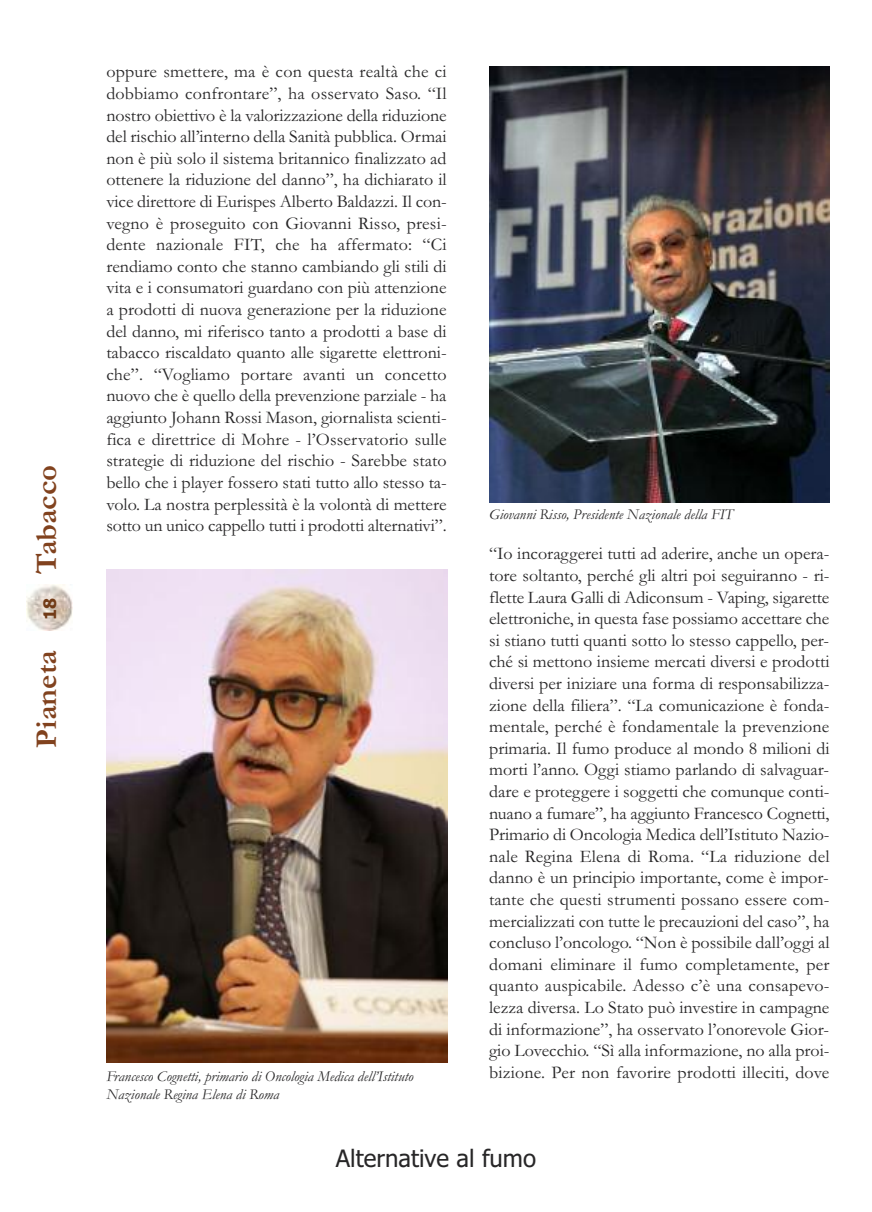
<style>
.page{position:relative;width:872px;height:1212px;background:#fff}
.page>*{position:absolute;margin:0;border:0;box-sizing:border-box;transform-origin:0 0}
.t1{font:700 30.6px "Garamond";color:#81421e}
.t2{font:24px "Tahoma";color:#272627}
.t3{font:18px/21.6px "Garamond";letter-spacing:-.005em;color:#272627;text-align:justify}
.t4{font:700 17.25px "Tahoma";color:#713b17}
.t5{font:italic 15px/18px "Garamond";color:#272627}
</style>
<div class="page">
<img style="left:27px;top:585px;width:46px;height:46px">
<img style="left:489px;top:67px;width:340px;height:435px">
<img style="left:106px;top:569px;width:341px;height:494px">
<h1 class="t1" style="left:28px;top:574px;width:110px;rotate:-90deg">tabacco</h1>
<p class="t4" style="left:40px;top:620px;width:24px;rotate:-90deg">18</p>
<h1 class="t1" style="left:28px;top:747px;width:99px;rotate:-90deg">Pianeta</h1>
<p class="t3" style="left:106px;top:60px;width:342px">oppure smettere, ma è con questa realtà che ci dobbiamo confrontare”, ha osservato Saso. “Il nostro obiettivo è la valorizzazione della riduzione del rischio all’interno della Sanità pubblica. Ormai non è più solo il sistema britannico finalizzato ad ottenere la riduzione del danno”, ha dichiarato il vice direttore di Eurispes Alberto Baldazzi. Il con&shy;vegno è proseguito con Giovanni Risso, presi&shy;dente nazionale FIT, che ha affermato: “Ci rendiamo conto che stanno cambiando gli stili di vita e i consumatori guardano con più attenzione a prodotti di nuova generazione per la riduzione del danno, mi riferisco tanto a prodotti a base di tabacco riscaldato quanto alle sigarette elettroni&shy;che”. “Vogliamo portare avanti un concetto nuovo che è quello della prevenzione parziale - ha aggiunto Johann Rossi Mason, giornalista scienti&shy;fica e direttrice di Mohre - l’Osservatorio sulle strategie di riduzione del rischio - Sarebbe stato bello che i player fossero stati tutto allo stesso ta&shy;volo. La nostra perplessità è la volontà di mettere sotto un unico cappello tutti i prodotti alternativi”.</p>
<p class="t5" style="left:106px;top:1067px;width:309px">Francesco Cognetti, primario di Oncologia Medica dell’Istituto<br>Nazionale Regina Elena di Roma</p>
<p class="t5" style="left:489px;top:505px;width:246px">Giovanni Risso, Presidente Nazionale della FIT</p>
<p class="t3" style="left:489px;top:542px;width:342px">“Io incoraggerei tutti ad aderire, anche un opera&shy;tore soltanto, perché gli altri poi seguiranno - ri&shy;flette Laura Galli di Adiconsum - Vaping, sigarette elettroniche, in questa fase possiamo accettare che si stiano tutti quanti sotto lo stesso cappello, per&shy;ché si mettono insieme mercati diversi e prodotti diversi per iniziare una forma di responsabilizza&shy;zione della filiera”. “La comunicazione è fonda&shy;mentale, perché è fondamentale la prevenzione primaria. Il fumo produce al mondo 8 milioni di morti l’anno. Oggi stiamo parlando di salvaguar&shy;dare e proteggere i soggetti che comunque conti&shy;nuano a fumare”, ha aggiunto Francesco Cognetti, Primario di Oncologia Medica dell’Istituto Nazio&shy;nale Regina Elena di Roma. “La riduzione del danno è un principio importante, come è impor&shy;tante che questi strumenti possano essere com&shy;mercializzati con tutte le precauzioni del caso”, ha concluso l’oncologo. “Non è possibile dall’oggi al domani eliminare il fumo completamente, per quanto auspicabile. Adesso c’è una consapevo&shy;lezza diversa. Lo Stato può investire in campagne di informazione”, ha osservato l’onorevole Gior&shy;gio Lovecchio. “Sì alla informazione, no alla proi&shy;bizione. Per non favorire prodotti illeciti, dove</p>
<h2 class="t2" style="left:336px;top:1144px;width:202px">Alternative al fumo</h2>
</div>
